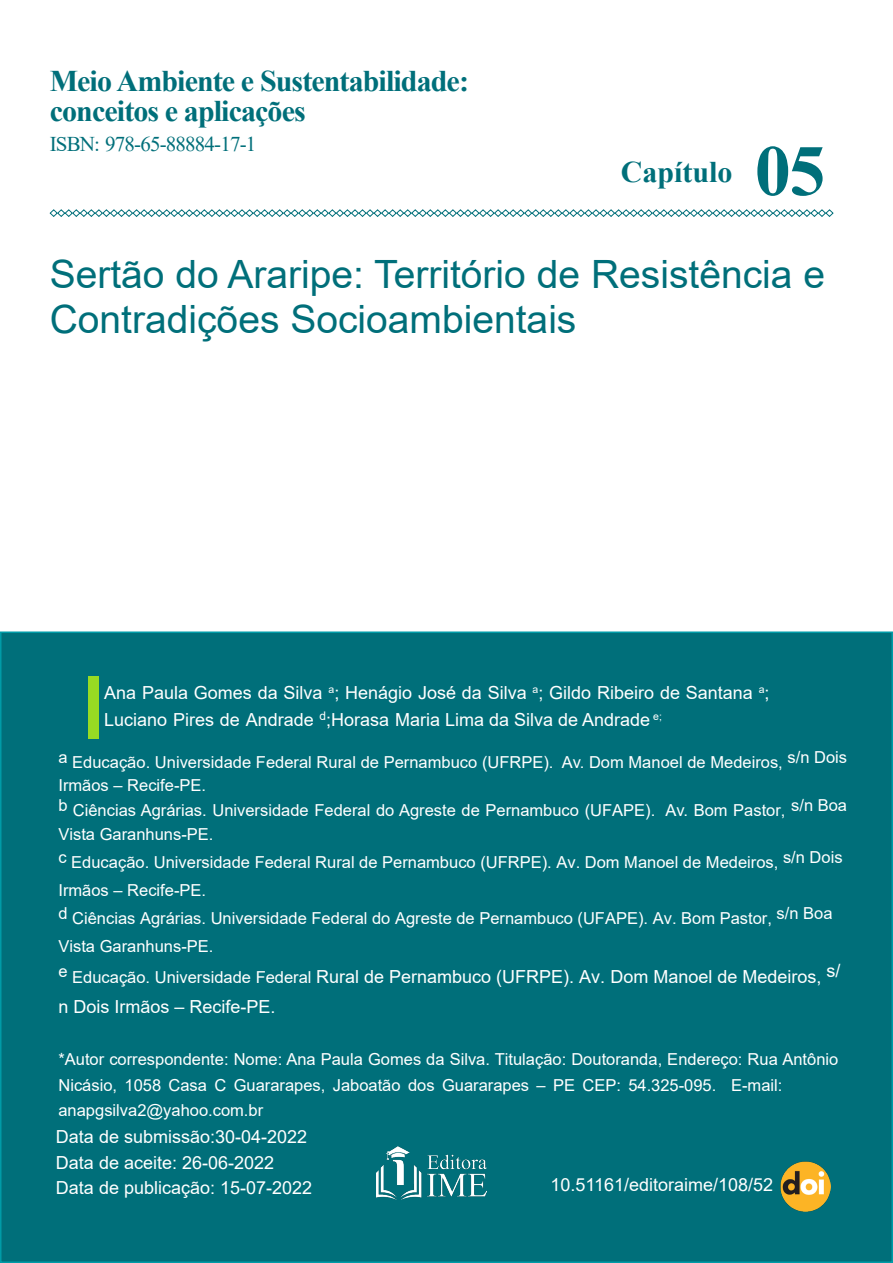
<style>
.page{position:relative;width:893px;height:1263px;background:#fff}
.page>*{position:absolute;margin:0;border:0;box-sizing:border-box;transform-origin:0 0}
.t1{font:700 72px "Times New Roman";color:#006f7a}
.t2{font:39px/45px "Arial";color:#006f7a}
.t3{font:700 30px/30px "Times New Roman";letter-spacing:-.03em;color:#006f7a}
.t4{font:700 30px "Times New Roman";color:#006f7a}
.t5{font:21px "Times New Roman";letter-spacing:-.04em;color:#006f7a}
.t6{font:18px/25.5px "Arial";color:#fff}
.t7{font:16.5px/28.2px "Arial";color:#fff}
.s1{font-size:16.5px}
</style>
<div class="page">
<svg style="left:49px;top:209px;width:785px;height:8px"></svg>
<div style="left:1px;top:632px;width:891px;height:630px;background:#006f7a"></div>
<div style="left:88px;top:676px;width:11px;height:63px;background:#98da23"></div>
<img style="left:781px;top:1161px;width:50px;height:50px">
<img style="left:376px;top:1146px;width:111px;height:53px">
<h3 class="t3" style="left:50px;top:65px;width:421px">Meio Ambiente e Sustentabilidade: conceitos e aplicações</h3>
<p class="t5" style="left:50px;top:129px;width:208px">ISBN: 978-65-88884-17-1</p>
<h3 class="t4" style="left:621px;top:150px;width:113px">Capítulo</h3>
<h1 class="t1" style="left:755px;top:119px;width:72px">05</h1>
<h2 class="t2" style="left:50px;top:251px;width:777px">Sertão do Araripe: Território de Resistência e<br>Contradições Socioambientais</h2>
<p class="t6" style="left:104px;top:679px;width:667px;line-height:27px">Ana Paula Gomes da Silva <sup>a</sup>; Henágio José da Silva <sup>a</sup>; Gildo Ribeiro de Santana <sup>a</sup>;<br>Luciano Pires de Andrade <sup>d</sup>;Horasa Maria Lima da Silva de Andrade <sup>e;</sup></p>
<p class="t7" style="left:58px;top:750px;width:790px;line-height:23.1px">a Educação. Universidade Federal Rural de Pernambuco (UFRPE). Av. Dom Manoel de Medeiros, s/n Dois<br>Irmãos – Recife-PE.</p>
<p class="t7" style="left:58px;top:799px;width:790px;line-height:23.1px">b Ciências Agrárias. Universidade Federal do Agreste de Pernambuco (UFAPE). Av. Bom Pastor, s/n Boa<br>Vista Garanhuns-PE.</p>
<p class="t7" style="left:58px;top:848px;width:786px">c Educação. Universidade Federal Rural de Pernambuco (UFRPE). Av. Dom Manoel de Medeiros, s/n Dois Irmãos – Recife-PE.<br>d Ciências Agrárias. Universidade Federal do Agreste de Pernambuco (UFAPE). Av. Bom Pastor, s/n Boa Vista Garanhuns-PE.</p>
<p class="t6" style="left:58px;top:961px;width:783px;line-height:30.8px"><sup>e</sup> <span class="s1">Educação. Universidade Federal</span> Rural de Pernambuco (UFRPE). Av. Dom Manoel de Medeiros, s/ n Dois Irmãos – Recife-PE.</p>
<p class="t7" style="left:58px;top:1046px;width:781px;line-height:25.7px">*Autor correspondente: Nome: Ana Paula Gomes da Silva. Titulação: Doutoranda, Endereço: Rua Antônio<br>Nicásio, 1058 Casa C Guararapes, Jaboatão dos Guararapes – PE CEP: 54.325-095. E-mail: anapgsilva2@yahoo.com.br</p>
<p class="t6" style="left:56px;top:1124px;width:258px">Data de submissão:30-04-2022<br>Data de aceite: 26-06-2022<br>Data de publicação: 15-07-2022</p>
<p class="t6" style="left:550px;top:1172px;width:224px">10.51161/editoraime/108/52</p>
</div>
